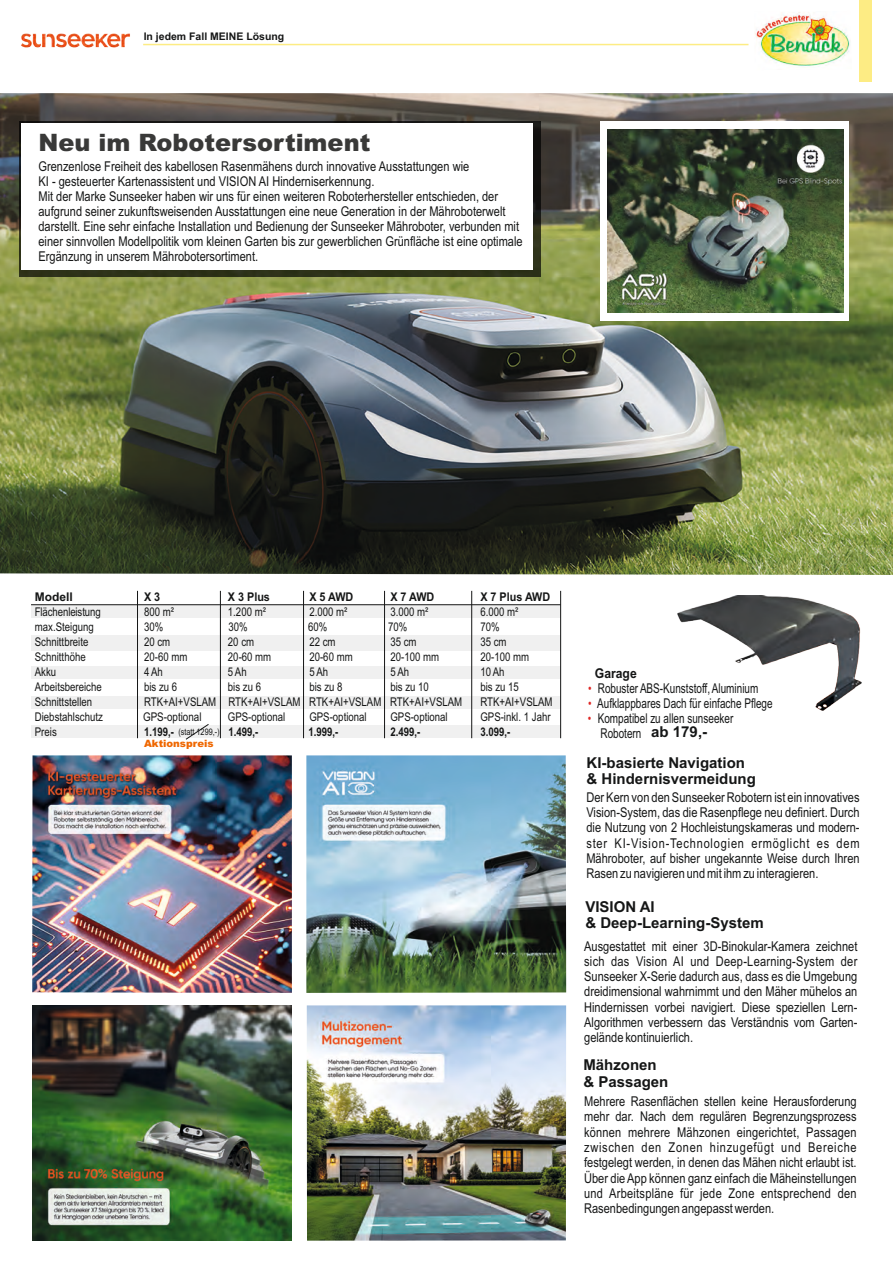
<style>
.page{position:relative;width:893px;height:1263px;background:#fff}
.page>*{position:absolute;margin:0;border:0;box-sizing:border-box;transform-origin:0 0}
.t1{font:900 24px "Arial";color:#393938}
.t2{font:700 15px/16.8px "Arial";color:#151616}
.t3{font:13.5px/15.3px "Arial Narrow";color:#151616;text-align:justify}
.t4{font:13.5px/15px "Arial Narrow";color:#151616;scale:.9 1}
.t5{font:700 13.5px "Arial";color:#151616;scale:.9 1}
.t6{font:12px "Arial Narrow";color:#151616}
.t7{font:700 12px "Arial Narrow";color:#151616}
.t8{font:700 12px "Arial";color:#151616;scale:.9 1}
.t9{font:700 12px "Arial";color:#151616}
.t10{font:700 10.5px "Arial";color:#151616}
.t11{font:900 10.05px "Arial";color:#ef6700}
.t12{font:9.15px "Arial";color:#151616;scale:.8 1}
.s1{color:#df2725}
.s2{font-family:"Arial";font-weight:700;font-size:15px}
</style>
<div class="page">
<img style="left:21px;top:33px;width:109px;height:15px">
<img style="left:0;top:93px;width:893px;height:482px">
<div style="left:20px;top:121px;width:521px;height:156px;background:#151616;opacity:.75"></div>
<div style="left:21px;top:123px;width:512px;height:146px;background:#fff"></div>
<div style="left:31px;top:605px;width:530px;height:13px;background:#f0f0f0"></div>
<div style="left:31px;top:635px;width:530px;height:16px;background:#f0f0f0"></div>
<div style="left:31px;top:666px;width:530px;height:13px;background:#f0f0f0"></div>
<div style="left:31px;top:696px;width:530px;height:13px;background:#f0f0f0"></div>
<div style="left:31px;top:725px;width:529px;height:13px;background:#f0f0f0"></div>
<hr style="left:31px;top:604px;width:530px;height:1px;background:#151616">
<hr style="left:220px;top:591px;width:1px;height:147px;background:#151616">
<hr style="left:137px;top:591px;width:1px;height:147px;background:#151616">
<hr style="left:384px;top:591px;width:1px;height:147px;background:#151616">
<hr style="left:303px;top:591px;width:1px;height:147px;background:#151616">
<hr style="left:471px;top:591px;width:1px;height:147px;background:#151616">
<hr style="left:560px;top:591px;width:1px;height:147px;background:#151616">
<img style="left:33px;top:755px;width:259px;height:238px">
<img style="left:307px;top:1005px;width:259px;height:236px">
<img style="left:306px;top:755px;width:260px;height:238px">
<img style="left:677px;top:596px;width:184px;height:115px">
<img style="left:33px;top:1005px;width:258px;height:236px">
<div style="left:601px;top:121px;width:248px;height:199px;background:#fff"></div>
<img style="left:607px;top:129px;width:236px;height:184px">
<hr style="left:143px;top:44px;width:605px;height:1px;background:#fdec84">
<img style="left:755px;top:12px;width:95px;height:54px">
<svg style="left:185px;top:724px;width:24px;height:16px"></svg>
<div style="left:859px;top:0;width:13px;height:82px;background:#fdec84"></div>
<p class="t10" style="left:144px;top:33px;width:142px">In jedem Fall MEINE Lösung</p>
<h1 class="t1" style="left:38px;top:134px;width:333px">Neu im Robotersortiment</h1>
<p class="t3" style="left:38px;top:160px;width:486px;text-align:left">Grenzenlose Freiheit des kabellosen Rasenmähens durch innovative Ausstattungen wie<br>KI - gesteuerter Kartenassistent und VISION AI Hinderniserkennung.<br>Mit der Marke Sunseeker haben wir uns für einen weiteren Roboterhersteller entschieden, der aufgrund seiner zukunftsweisenden Ausstattungen eine neue Generation in der Mähroboterwelt darstellt. Eine sehr einfache Installation und Bedienung der Sunseeker Mähroboter, verbunden mit einer sinnvollen Modellpolitik vom kleinen Garten bis zur gewerblichen Grünfläche ist eine optimale Ergänzung in unserem Mährobotersortiment.</p>
<p class="t9" style="left:35px;top:592px;width:40px">Modell</p>
<p class="t8" style="left:144px;top:592px;width:20px">X 3</p>
<p class="t8" style="left:228px;top:592px;width:48px">X 3 Plus</p>
<p class="t8" style="left:309px;top:592px;width:50px">X 5 AWD</p>
<p class="t8" style="left:390px;top:592px;width:50px">X 7 AWD</p>
<p class="t8" style="left:480px;top:592px;width:79px">X 7 Plus AWD</p>
<p class="t6" style="left:35px;top:607px;width:67px">Flächenleistung</p>
<p class="t6" style="left:144px;top:607px;width:32px">800 m²</p>
<p class="t6" style="left:228px;top:607px;width:40px">1.200 m²</p>
<p class="t6" style="left:309px;top:607px;width:40px">2.000 m²</p>
<p class="t6" style="left:390px;top:607px;width:40px">3.000 m²</p>
<p class="t6" style="left:480px;top:607px;width:40px">6.000 m²</p>
<p class="t6" style="left:35px;top:622px;width:60px">max.Steigung</p>
<p class="t6" style="left:144px;top:622px;width:21px">30%</p>
<p class="t6" style="left:228px;top:622px;width:21px">30%</p>
<p class="t6" style="left:308px;top:622px;width:21px">60%</p>
<p class="t6" style="left:388px;top:622px;width:21px">70%</p>
<p class="t6" style="left:480px;top:622px;width:21px">70%</p>
<p class="t6" style="left:35px;top:637px;width:55px">Schnittbreite</p>
<p class="t6" style="left:144px;top:637px;width:28px">20 cm</p>
<p class="t6" style="left:228px;top:637px;width:28px">20 cm</p>
<p class="t6" style="left:309px;top:637px;width:28px">22 cm</p>
<p class="t6" style="left:390px;top:637px;width:28px">35 cm</p>
<p class="t6" style="left:480px;top:637px;width:28px">35 cm</p>
<p class="t6" style="left:35px;top:652px;width:52px">Schnitthöhe</p>
<p class="t6" style="left:144px;top:652px;width:45px">20-60 mm</p>
<p class="t6" style="left:228px;top:652px;width:45px">20-60 mm</p>
<p class="t6" style="left:309px;top:652px;width:45px">20-60 mm</p>
<p class="t6" style="left:390px;top:652px;width:50px">20-100 mm</p>
<p class="t6" style="left:480px;top:652px;width:50px">20-100 mm</p>
<p class="t6" style="left:35px;top:667px;width:23px">Akku</p>
<p class="t6" style="left:144px;top:667px;width:20px">4 Ah</p>
<p class="t6" style="left:228px;top:667px;width:20px">5 Ah</p>
<p class="t6" style="left:309px;top:667px;width:20px">5 Ah</p>
<p class="t6" style="left:390px;top:667px;width:20px">5 Ah</p>
<p class="t6" style="left:480px;top:667px;width:26px">10 Ah</p>
<p class="t6" style="left:35px;top:682px;width:68px">Arbeitsbereiche</p>
<p class="t6" style="left:144px;top:682px;width:35px">bis zu 6</p>
<p class="t6" style="left:228px;top:682px;width:35px">bis zu 6</p>
<p class="t6" style="left:309px;top:682px;width:35px">bis zu 8</p>
<p class="t6" style="left:390px;top:682px;width:40px">bis zu 10</p>
<p class="t6" style="left:480px;top:682px;width:40px">bis zu 15</p>
<p class="t6" style="left:35px;top:697px;width:59px">Schnittstellen</p>
<p class="t6" style="left:144px;top:697px;width:320px">RTK+AI+VSLAM RTK+AI+VSLAM RTK+AI+VSLAM RTK+AI+VSLAM</p>
<p class="t6" style="left:480px;top:697px;width:74px">RTK+AI+VSLAM</p>
<p class="t6" style="left:35px;top:712px;width:70px">Diebstahlschutz</p>
<p class="t6" style="left:228px;top:712px;width:59px">GPS-optional</p>
<p class="t6" style="left:309px;top:712px;width:59px">GPS-optional</p>
<p class="t6" style="left:390px;top:712px;width:59px">GPS-optional</p>
<p class="t6" style="left:480px;top:712px;width:72px">GPS-inkl. 1 Jahr</p>
<p class="t6" style="left:35px;top:727px;width:23px">Preis</p>
<p class="t7" style="left:144px;top:727px;width:32px">1.199,-</p>
<p class="t7" style="left:228px;top:727px;width:32px">1.499,-</p>
<p class="t7" style="left:308px;top:727px;width:32px">1.999,-</p>
<p class="t7" style="left:390px;top:727px;width:32px">2.499,-</p>
<p class="t7" style="left:480px;top:727px;width:32px">3.099,-</p>
<p class="t6" style="left:143px;top:713px;width:60px">GPS-optional</p>
<p class="t12" style="left:178px;top:729px;width:53px">(statt 1299,-)</p>
<p class="t11" style="left:144px;top:740px;width:71px">Aktionspreis</p>
<p class="t5" style="left:595px;top:668px;width:48px">Garage</p>
<p class="t4" style="left:588px;top:682px;width:191px"><span class="s1">•</span> Robuster ABS-Kunststoff, Aluminium</p>
<p class="t4" style="left:588px;top:697px;width:206px"><span class="s1">•</span> Aufklappbares Dach für einfache Pflege</p>
<p class="t4" style="left:600px;top:712px;width:149px;text-indent:-13px"><span class="s1">•</span> Kompatibel zu allen sunseeker<br>Robotern <span class="s2">ab 179,-</span></p>
<p class="t2" style="left:587px;top:755px;width:171px">KI-basierte Navigation &amp; Hindernisvermeidung</p>
<p class="t3" style="left:586px;top:791px;width:275px">Der Kern von den Sunseeker Robotern ist ein innovatives Vision-System, das die Rasenpflege neu definiert. Durch die Nutzung von 2 Hochleistungskameras und modern&shy;ster KI-Vision-Technologien ermöglicht es dem Mähroboter, auf bisher ungekannte Weise durch Ihren Rasen zu navigieren und mit ihm zu interagieren.</p>
<p class="t2" style="left:585px;top:899px;width:180px">VISION AI<br>&amp; Deep-Learning-System</p>
<p class="t3" style="left:584px;top:939px;width:275px">Ausgestattet mit einer 3D-Binokular-Kamera zeichnet sich das Vision AI und Deep-Learning-System der Sunseeker X-Serie dadurch aus, dass es die Umgebung dreidimensional wahrnimmt und den Mäher mühelos an Hindernissen vorbei navigiert. Diese speziellen Lern-Algorithmen verbessern das Verständnis vom Garten&shy;gelände kontinuierlich.</p>
<p class="t2" style="left:583px;top:1057px;width:87px">Mähzonen &amp; Passagen</p>
<p class="t3" style="left:584px;top:1095px;width:274px">Mehrere Rasenflächen stellen keine Herausforderung mehr dar. Nach dem regulären Begrenzungsprozess können mehrere Mähzonen eingerichtet, Passagen zwischen den Zonen hinzugefügt und Bereiche festgelegt werden, in denen das Mähen nicht erlaubt ist.<br>Über die App können ganz einfach die Mäheinstellungen und Arbeitspläne für jede Zone entsprechend den Rasenbedingungen angepasst werden.</p>
</div>
